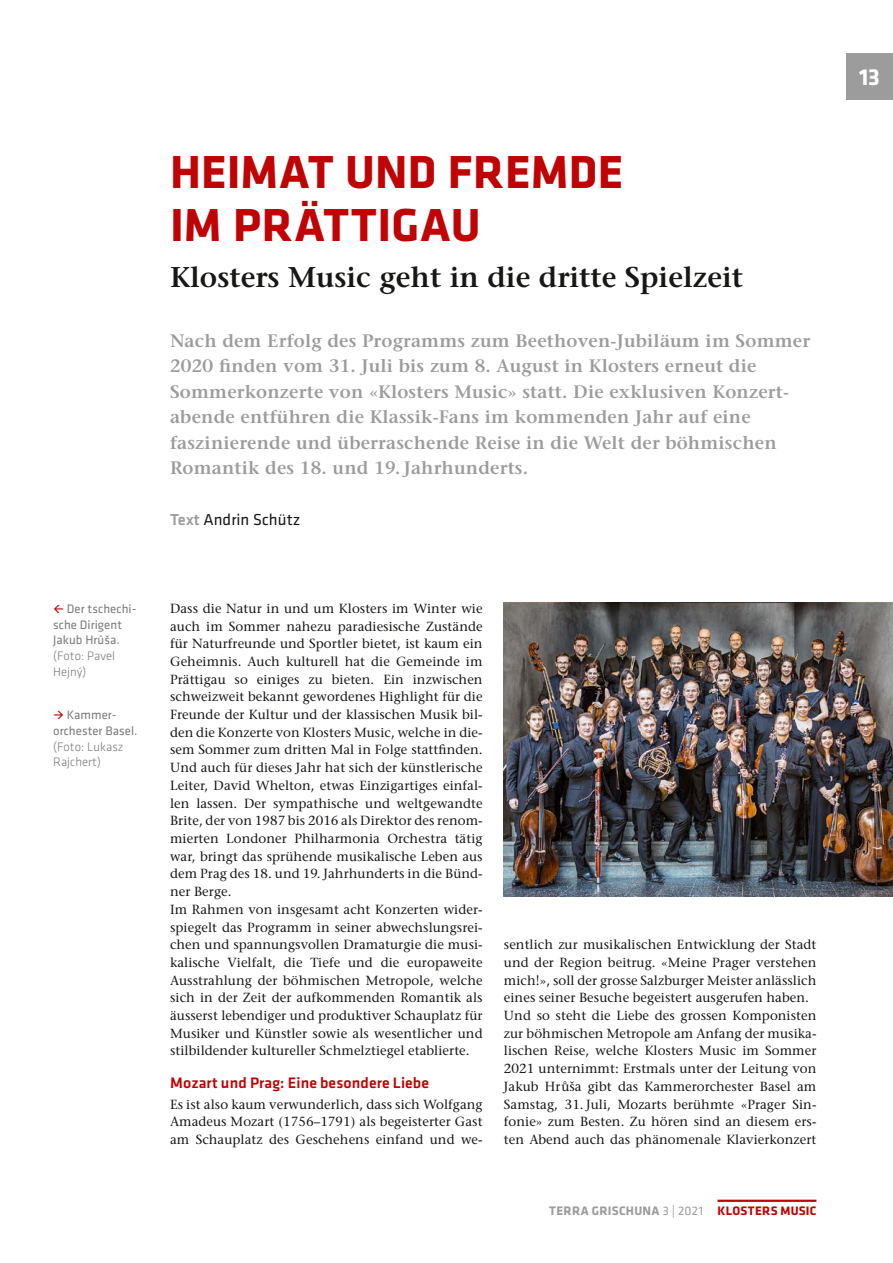
<style>
.page{position:relative;width:893px;height:1263px;background:#fff}
.page>*{position:absolute;margin:0;border:0;box-sizing:border-box;transform-origin:0 0}
.Titel_Thema{font:700 48px/52.5px "Klavika";letter-spacing:.005em;color:#c00304}
.Untertitel_Thema{font:600 28.5px "Stone Serif Std";color:#181716}
.Pagina{font:700 24px "Klavika";color:#fff}
.Lead_Thema{font:600 18px/25.5px "Stone Serif Std";letter-spacing:.01em;color:#9c9c9d}
.Autorenzeile_Thema{font:16.5px "Klavika";letter-spacing:.005em;color:#181716}
.Zwischentitel_Thema{font:500 15.75px "Klavika";letter-spacing:.01em;color:#c00304}
.Grundschrift_Thema{font:500 13.2px/17.7px "Stone Serif Std";letter-spacing:.005em;color:#181716;text-align:justify}
.Bildlegende_Thema{font:12.75px/15.8px "Klavika";letter-spacing:.005em;color:#7a7b7a}
.Fusszeile{font:700 12.75px "Klavika";letter-spacing:.025em;color:#9c9c9d}
.Fusszeile-2{font:700 12.75px "Klavika";color:#c00304}
.Grundschrift_Thema-2{font:500 10.5px "Stone Serif Std";color:#181716}
.s1{font-weight:300}
.s2{color:#c00304}
.s3{font-weight:500;color:#9c9c9d}
.s4{font-weight:400}
</style>
<div class="page">
<div style="left:846px;top:53px;width:47px;height:46px;background:#9c9c9d"></div>
<hr style="left:717px;top:1200px;width:99px;height:2px;background:#c00304">
<img style="left:504px;top:603px;width:389px;height:293px">
<p class="Bildlegende_Thema" style="left:53px;top:600px;width:85px;text-indent:14px">Der tschechi&shy;sche Dirigent<br>Jakub Hrůša. <span class="s1">(Foto: Pavel<br>Hejný)</span></p>
<p class="Bildlegende_Thema" style="left:53px;top:706px;width:86px"><span class="s2">→</span> Kammer&shy;orchester Basel. <span class="s1">(Foto: Lukasz<br>Rajchert)</span></p>
<p class="Titel_Thema" style="left:170px;top:144px;width:455px">HEIMAT UND FREMDE<br>IM PRÄTTIGAU</p>
<p class="Untertitel_Thema" style="left:170px;top:260px;width:574px">Klosters Music geht in die dritte Spielzeit</p>
<p class="Lead_Thema" style="left:170px;top:328px;width:641px">Nach dem Erfolg des Programms zum Beethoven-Jubiläum im Sommer 2020 finden vom 31. Juli bis zum 8. August in Klosters erneut die Sommerkonzerte von «Klosters Music» statt. Die exklusiven Konzert&shy;abende entführen die Klassik-Fans im kommenden Jahr auf eine faszinierende und überraschende Reise in die Welt der böhmischen Romantik des 18. und 19. Jahrhunderts.</p>
<p class="Autorenzeile_Thema" style="left:170px;top:509px;width:132px"><span class="s3">Text</span> Andrin Schütz</p>
<p class="Grundschrift_Thema" style="left:170px;top:599px;width:314px">Dass die Natur in und um Klosters im Winter wie auch im Sommer nahezu paradiesische Zustände für Naturfreunde und Sportler bietet, ist kaum ein Geheimnis. Auch kulturell hat die Gemeinde im Prättigau so einiges zu bieten. Ein inzwischen schweizweit bekannt gewordenes Highlight für die Freunde der Kultur und der klassischen Musik bil&shy;den die Konzerte von Klosters Music, welche in die&shy;sem Sommer zum dritten Mal in Folge stattfinden.<br>Und auch für dieses Jahr hat sich der künstlerische Leiter, David Whelton, etwas Einzigartiges einfal&shy;len lassen. Der sympathische und weltgewandte Brite, der von 1987 bis 2016 als Direktor des renom&shy;mierten Londoner Philharmonia Orchestra tätig war, bringt das sprühende musikalische Leben aus dem Prag des 18. und 19. Jahrhunderts in die Bünd&shy;ner Berge.</p>
<p class="Grundschrift_Thema" style="left:170px;top:900px;width:314px">Im Rahmen von insgesamt acht Konzerten wider&shy;spiegelt das Programm in seiner abwechslungsrei&shy;chen und spannungsvollen Dramaturgie die musi&shy;kalische Vielfalt, die Tiefe und die europaweite Ausstrahlung der böhmischen Metropole, welche sich in der Zeit der aufkommenden Romantik als äusserst lebendiger und produktiver Schauplatz für Musiker und Künstler sowie als wesentlicher und stilbildender kultureller Schmelztiegel etablierte.</p>
<p class="Zwischentitel_Thema" style="left:170px;top:1072px;width:260px">Mozart und Prag: Eine besondere Liebe</p>
<p class="Grundschrift_Thema" style="left:170px;top:1095px;width:314px">Es ist also kaum verwunderlich, dass sich Wolfgang Amadeus Mozart (1756–1791) als begeisterter Gast am Schauplatz des Geschehens einfand und we-</p>
<p class="Grundschrift_Thema" style="left:504px;top:936px;width:314px">sentlich zur musikalischen Entwicklung der Stadt und der Region beitrug. «Meine Prager verstehen mich!», soll der grosse Salzburger Meister anlässlich eines seiner Besuche begeistert ausgerufen haben.</p>
<p class="Grundschrift_Thema" style="left:504px;top:1006px;width:314px">Und so steht die Liebe des grossen Komponisten zur böhmischen Metropole am Anfang der musika&shy;lischen Reise, welche Klosters Music im Sommer 2021 unternimmt: Erstmals unter der Leitung von Jakub Hruša gibt das Kammerorchester Basel am</p>
<p class="Grundschrift_Thema-2" style="left:563px;top:1079px;width:5px">°</p>
<p class="Grundschrift_Thema" style="left:504px;top:1095px;width:314px;text-align:left">Samstag, 31. Juli, Mozarts berühmte «Prager Sin&shy;fonie» zum Besten. Zu hören sind an diesem ers-- ten Abend auch das phänomenale Klavierkonzert</p>
<p class="Fusszeile" style="left:549px;top:1201px;width:200px">TERRA GRISCHUNA <span class="s4">3 | 2021</span> <span class="s2">KLOSTERS</span></p>
<p class="Fusszeile-2" style="left:780px;top:1201px;width:18px">MUSIC</p>
<p class="Pagina" style="left:859px;top:60px;width:22px">13</p>
</div>
